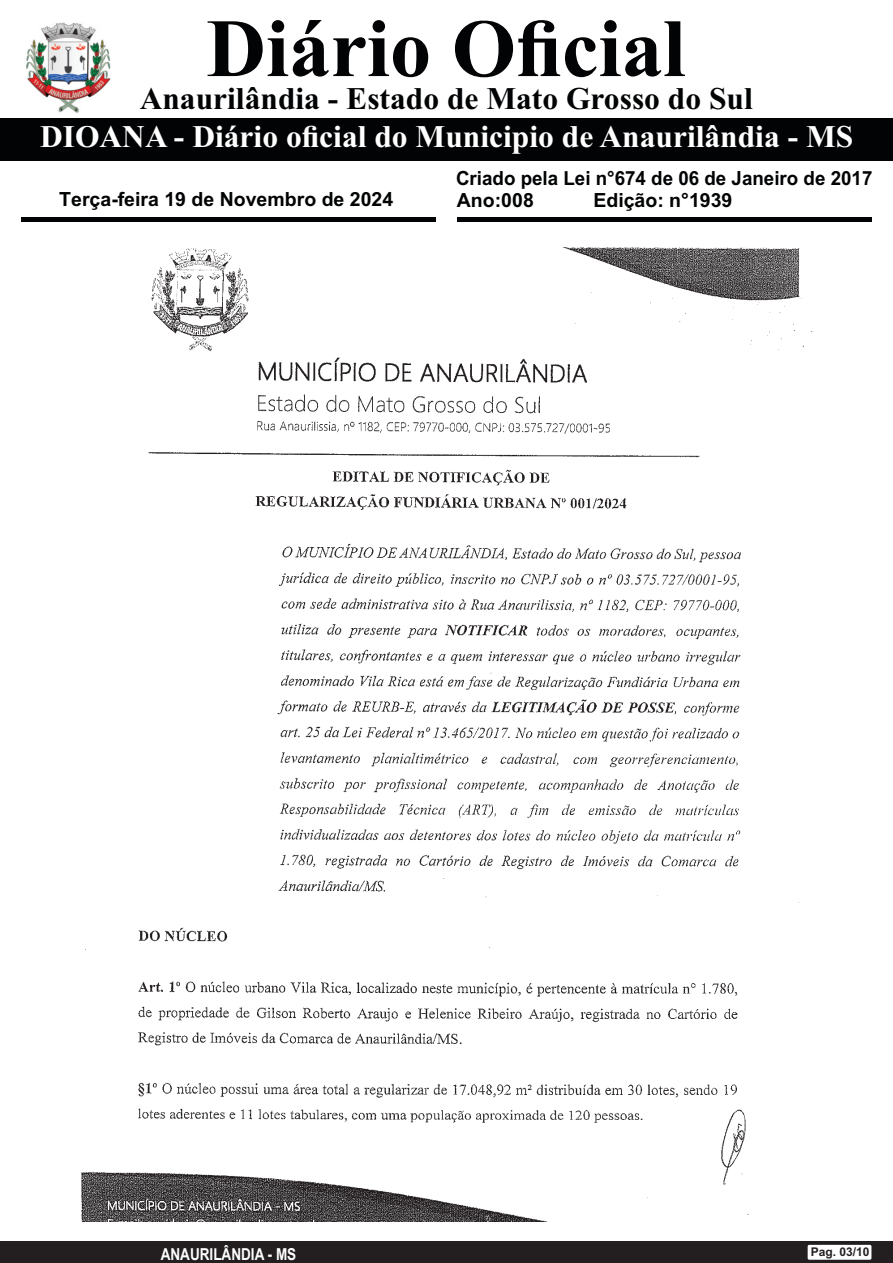
<style>
.page{position:relative;width:893px;height:1263px;background:#fff}
.page>*{position:absolute;margin:0;border:0;box-sizing:border-box;transform-origin:0 0}
.t1{font:700 82.5px "Times New Roman";color:#020304}
.t2{font:700 31.5px "Times New Roman";color:#fff}
.t3{font:700 31.5px "Times New Roman";color:#020304}
.t4{font:700 19.5px "Arial";color:#020304}
.t5{font:700 19.5px "Arial";color:#020304;scale:.96 1}
.t6{font:700 16.5px "Arial Narrow";color:#fff}
.t7{font:700 12px "Arial";color:#231f20}
</style>
<div class="page">
<div style="left:0;top:1241px;width:893px;height:22px;background:#231f20"></div>
<div style="left:808px;top:1245px;width:63px;height:15px;background:#fff;border-radius:2px"></div>
<div style="left:0;top:118px;width:893px;height:43px;background:#020304"></div>
<hr style="left:21px;top:218px;width:415px;height:4px;background:#020304">
<hr style="left:457px;top:218px;width:415px;height:4px;background:#020304">
<img style="left:26px;top:23px;width:85px;height:90px">
<img style="left:81px;top:247px;width:732px;height:974px">
<h1 class="t1" style="left:206px;top:20px;width:481px">Diário Oficial</h1>
<h2 class="t3" style="left:140px;top:87px;width:615px">Anaurilândia - Estado de Mato Grosso do Sul</h2>
<h2 class="t2" style="left:40px;top:126px;width:815px">DIOANA - Diário oficial do Municipio de Anaurilândia - MS</h2>
<p class="t5" style="left:456px;top:171px;width:435px">Criado pela Lei n°674 de 06 de Janeiro de 2017</p>
<p class="t4" style="left:59px;top:192px;width:336px">Terça-feira 19 de Novembro de 2024</p>
<p class="t4" style="left:457px;top:193px;width:78px">Ano:008</p>
<p class="t4" style="left:593px;top:193px;width:140px">Edição: n°1939</p>
<p class="t6" style="left:161px;top:1241px;width:137px">ANAURILÂNDIA - MS</p>
<p class="t7" style="left:811px;top:1248px;width:60px">Pag. 03/10</p>
</div>
